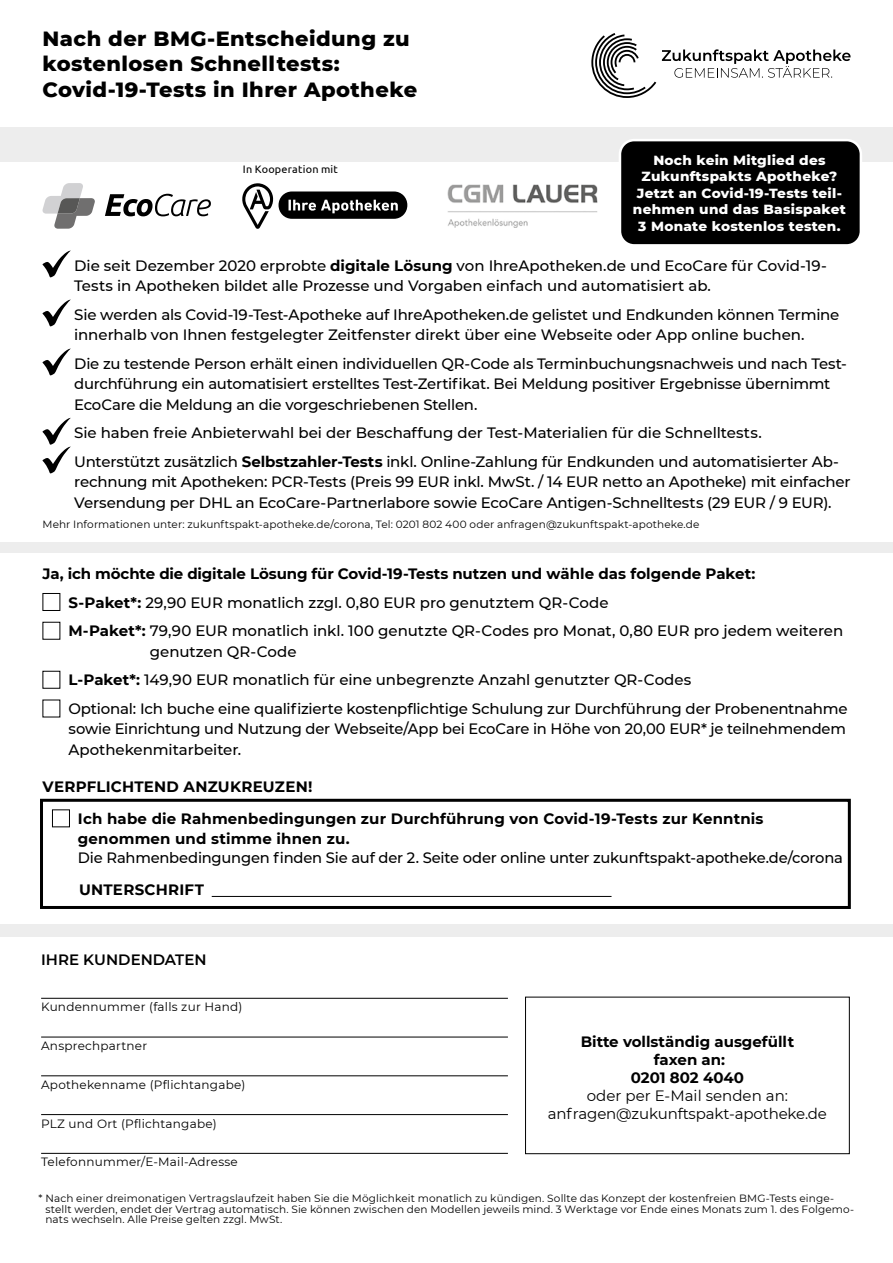
<style>
.page{position:relative;width:893px;height:1263px;background:#fff}
.page>*{position:absolute;margin:0;border:0;box-sizing:border-box;transform-origin:0 0}
.t1{font:800 21px/25.5px "Montserrat";letter-spacing:.02em;color:#000}
.t2{font:500 15px/20.2px "Montserrat";letter-spacing:-.01em;color:#000}
.t3{font:700 15px/18px "Montserrat";letter-spacing:.01em;color:#000;text-align:center}
.t4{font:15px/18px "Montserrat";letter-spacing:-.01em;color:#000;text-align:center}
.t5{font:600 15px "Montserrat";color:#000}
.t6{font:800 13.5px/16.5px "Montserrat";letter-spacing:.02em;color:#fff;text-align:center}
.t7{font:12px "Montserrat";letter-spacing:.02em;color:#000}
.t8{font:10.8px "Ubuntu";letter-spacing:.02em;color:#000}
.t9{font:10.5px/10.5px "Montserrat";letter-spacing:.01em;color:#000}
.s1{font-weight:700}
</style>
<div class="page">
<hr style="left:41px;top:998px;width:467px;height:1px;background:#000">
<hr style="left:41px;top:1037px;width:467px;height:1px;background:#000">
<hr style="left:41px;top:1075px;width:467px;height:1px;background:#000">
<hr style="left:41px;top:1114px;width:467px;height:1px;background:#000">
<hr style="left:41px;top:1153px;width:467px;height:1px;background:#000">
<div style="left:525px;top:997px;width:325px;height:157px;border:1px solid #000"></div>
<div style="left:0;top:924px;width:893px;height:13px;background:#ededed"></div>
<div style="left:0;top:128px;width:893px;height:34px;background:#ededed"></div>
<div style="left:0;top:542px;width:893px;height:11px;background:#ededed"></div>
<svg style="left:42px;top:250px;width:29px;height:27px"></svg>
<svg style="left:42px;top:299px;width:29px;height:27px"></svg>
<svg style="left:42px;top:348px;width:29px;height:27px"></svg>
<svg style="left:42px;top:418px;width:29px;height:55px"></svg>
<div style="left:43px;top:593px;width:17px;height:18px;border:1px solid #000"></div>
<svg style="left:105px;top:194px;width:106px;height:22px"></svg>
<svg style="left:43px;top:183px;width:52px;height:46px"></svg>
<svg style="left:279px;top:191px;width:128px;height:28px;background:#343434"></svg>
<svg style="left:242px;top:183px;width:31px;height:46px"></svg>
<div style="left:620px;top:140px;width:241px;height:105px;background:#000;border-radius:14px"></div>
<div style="left:619px;top:139px;width:243px;height:108px;border:3px solid #fff;border-radius:14px"></div>
<hr style="left:212px;top:896px;width:399px;height:1px;background:#000">
<div style="left:52px;top:809px;width:18px;height:18px;border:1px solid #000"></div>
<div style="left:40px;top:799px;width:811px;height:110px;border:3px solid #000"></div>
<img style="left:447px;top:184px;width:150px;height:44px">
<svg style="left:591px;top:33px;width:65px;height:65px"></svg>
<svg style="left:662px;top:49px;width:188px;height:29px"></svg>
<h1 class="t1" style="left:43px;top:25px;width:376px">Nach der BMG-Entscheidung zu kostenlosen Schnelltests:<br>Covid-19-Tests in Ihrer Apotheke</h1>
<p class="t8" style="left:243px;top:163px;width:96px">In Kooperation mit</p>
<p class="t6" style="left:633px;top:151px;width:214px">Noch kein Mitglied des<br>Zukunftspakts Apotheke?<br>Jetzt an Covid-19-Tests teil&shy;nehmen und das Basispaket<br>3 Monate kostenlos testen.</p>
<p class="t2" style="left:74px;top:255px;width:754px">Die seit Dezember 2020 erprobte <span class="s1">digitale Lösung</span> von IhreApotheken.de und EcoCare für Covid-19-<br>Tests in Apotheken bildet alle Prozesse und Vorgaben einfach und automatisiert ab.</p>
<p class="t2" style="left:74px;top:304px;width:767px">Sie werden als Covid-19-Test-Apotheke auf IhreApotheken.de gelistet und Endkunden können Termine innerhalb von Ihnen festgelegter Zeitfenster direkt über eine Webseite oder App online buchen.</p>
<p class="t2" style="left:74px;top:353px;width:774px">Die zu testende Person erhält einen individuellen QR-Code als Terminbuchungsnachweis und nach Test&shy;durchführung ein automatisiert erstelltes Test-Zertifikat. Bei Meldung positiver Ergebnisse übernimmt<br>EcoCare die Meldung an die vorgeschriebenen Stellen.</p>
<p class="t2" style="left:74px;top:418px;width:766px;line-height:28.8px">Sie haben freie Anbieterwahl bei der Beschaffung der Test-Materialien für die Schnelltests.<br>Unterstützt zusätzlich <span class="s1">Selbstzahler-Tests</span> inkl. Online-Zahlung für Endkunden und automatisierter Ab-</p>
<p class="t2" style="left:74px;top:471px;width:778px">rechnung mit Apotheken: PCR-Tests (Preis 99 EUR inkl. MwSt. / 14 EUR netto an Apotheke) mit einfacher<br>Versendung per DHL an EcoCare-Partnerlabore sowie EcoCare Antigen-Schnelltests (29 EUR / 9 EUR).</p>
<p class="t9" style="left:43px;top:518px;width:659px">Mehr Informationen unter: zukunftspakt-apotheke.de/corona, Tel: 0201 802 400 oder anfragen@zukunftspakt-apotheke.de</p>
<p class="t2" style="left:68px;top:559px;width:776px;line-height:28.8px;text-indent:-26px"><span class="s1">Ja, ich möchte die digitale Lösung für Covid-19-Tests nutzen und wähle das folgende Paket:<br>S-Paket*:</span> 29,90 EUR monatlich zzgl. 0,80 EUR pro genutztem QR-Code<br><span class="s1">M-Paket*:</span> 79,90 EUR monatlich inkl. 100 genutzte QR-Codes pro Monat, 0,80 EUR pro jedem weiteren</p>
<p class="t2" style="left:68px;top:636px;width:781px;line-height:28.8px;text-indent:81px">genutzen QR-Code<br><span class="s1">L-Paket*:</span> 149,90 EUR monatlich für eine unbegrenzte Anzahl genutzter QR-Codes<br>Optional: Ich buche eine qualifizierte kostenpflichtige Schulung zur Durchführung der Probenentnahme</p>
<p class="t2" style="left:68px;top:718px;width:779px">sowie Einrichtung und Nutzung der Webseite/App bei EcoCare in Höhe von 20,00 EUR* je teilnehmendem<br>Apothekenmitarbeiter.</p>
<p class="t3" style="left:43px;top:777px;width:271px">VERPFLICHTEND ANZUKREUZEN!</p>
<p class="t3" style="left:78px;top:808px;width:687px;line-height:19.5px;text-align:left">Ich habe die Rahmenbedingungen zur Durchführung von Covid-19-Tests zur Kenntnis genommen und stimme ihnen zu.</p>
<p class="t2" style="left:78px;top:847px;width:767px">Die Rahmenbedingungen finden Sie auf der 2. Seite oder online unter zukunftspakt-apotheke.de/corona</p>
<p class="t3" style="left:79px;top:880px;width:126px">UNTERSCHRIFT</p>
<p class="t5" style="left:41px;top:949px;width:167px">IHRE KUNDENDATEN</p>
<p class="t7" style="left:41px;top:999px;width:203px">Kundennummer (falls zur Hand)</p>
<p class="t7" style="left:41px;top:1038px;width:108px">Ansprechpartner</p>
<p class="t7" style="left:41px;top:1076px;width:206px">Apothekenname (Pflichtangabe)</p>
<p class="t7" style="left:41px;top:1115px;width:177px">PLZ und Ort (Pflichtangabe)</p>
<p class="t7" style="left:41px;top:1154px;width:198px">Telefonnummer/E-Mail-Adresse</p>
<p class="t3" style="left:581px;top:1031px;width:215px">Bitte vollständig ausgefüllt faxen an:<br>0201 802 4040</p>
<p class="t4" style="left:548px;top:1086px;width:280px">oder per E-Mail senden an: anfragen@zukunftspakt-apotheke.de</p>
<p class="t9" style="left:45px;top:1193px;width:810px;text-indent:-7px">* Nach einer dreimonatigen Vertragslaufzeit haben Sie die Möglichkeit monatlich zu kündigen. Sollte das Konzept der kostenfreien BMG-Tests einge&shy;stellt werden, endet der Vertrag automatisch. Sie können zwischen den Modellen jeweils mind. 3 Werktage vor Ende eines Monats zum 1. des Folgemo&shy;nats wechseln. Alle Preise gelten zzgl. MwSt.</p>
</div>
